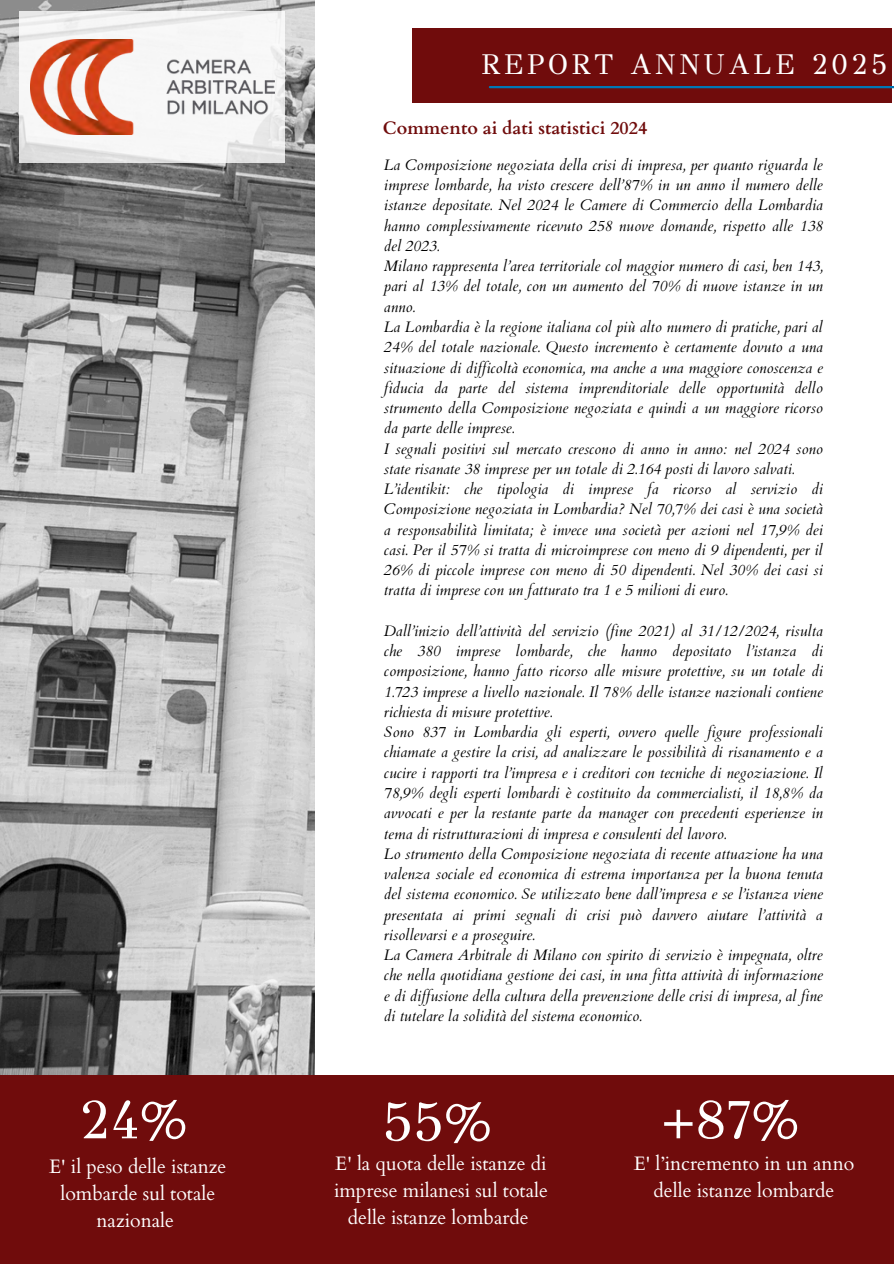
<style>
.page{position:relative;width:894px;height:1264px;background:#fff}
.page>*{position:absolute;margin:0;border:0;box-sizing:border-box;transform-origin:0 0}
.t1{font:54px "GFS Didot";color:#fff}
.t2{font:28.5px "GFS Didot";letter-spacing:.12em;color:#fff}
.t3{font:19.5px/27px "Cardo";color:#fff;text-align:center}
.t4{font:700 18px "Cardo";color:#700c0c}
.t5{font:italic 15.15px/20.2px "Cardo";color:#010101;text-align:justify}
.t6{font:italic 15.15px/20.2px "Cardo";color:#000}
.s1{color:#000}
</style>
<div class="page">
<img style="left:0;top:0;width:315px;height:1075px">
<div style="left:0;top:1075px;width:893px;height:188px;background:#700c0c"></div>
<svg style="left:19px;top:11px;width:265px;height:152px;fill:#f5f5f5"></svg>
<img style="left:30px;top:39px;width:244px;height:96px">
<div style="left:412px;top:29px;width:479px;height:74px;background:#700c0c"></div>
<hr style="left:489px;top:86px;width:404px;height:2px;background:#0077b5">
<p class="t1" style="left:79px;top:1087px;width:110px">24%</p>
<p class="t3" style="left:49px;top:1152px;width:179px">E' il peso delle istanze lombarde sul totale nazionale</p>
<p class="t2" style="left:481px;top:47px;width:407px">REPORT ANNUALE 2025</p>
<h4 class="t4" style="left:383px;top:116px;width:266px">Commento ai dati statistici 2024</h4>
<p class="t5" style="left:384px;top:155px;width:440px">La Composizione negoziata della crisi di impresa, per quanto riguarda le imprese lombarde, ha visto crescere dell’87% in un anno il numero delle istanze depositate. Nel 2024 le Camere di Commercio della Lombardia hanno complessivamente ricevuto 258 nuove domande, rispetto alle 138 del 2023.</p>
<h2 class="t5" style="left:384px;top:256px;width:440px">Milano rappresenta l’area territoriale col maggior numero di casi, ben 143, pari al 13% del totale, con un aumento del 70% di nuove istanze in un anno.</h2>
<p class="t5" style="left:384px;top:317px;width:440px">La Lombardia è la regione italiana col più alto numero di pratiche, pari al 24% del totale nazionale. Questo incremento è certamente dovuto a una situazione di difficoltà economica, ma anche a una maggiore conoscenza e fiducia da parte del sistema imprenditoriale delle opportunità dello strumento della Composizione negoziata e quindi a un maggiore ricorso da parte delle imprese.</p>
<h3 class="t6" style="left:384px;top:438px;width:440px">I segnali positivi sul mercato crescono di anno in anno: nel 2024 sono state risanate 38 imprese per un totale di 2.164 posti di lavoro salvati.</h3>
<p class="t5" style="left:384px;top:479px;width:440px">L’identikit: che tipologia di imprese fa ricorso al servizio di Composizione negoziata in Lombardia? Nel 70,7% dei casi è una società a responsabilità limitata; è invece una società per azioni nel 17,9% dei casi. Per il 57% si tratta di microimprese con meno di 9 dipendenti, per il 26% di piccole imprese con meno di 50 dipendenti. Nel 30% dei casi si tratta di imprese con un fatturato tra 1 e 5 milioni di euro.</p>
<p class="t5" style="left:384px;top:621px;width:440px">Dall’inizio dell’attività del servizio (fine 2021) al 31/12/2024, risulta che 380 imprese lombarde, che hanno depositato l’istanza di composizione, hanno fatto ricorso alle misure protettive, su un totale di 1.<span class="s1">723 imprese a livello nazionale</span>. Il 78% delle istanze nazionali contiene richiesta di misure protettive.</p>
<p class="t5" style="left:384px;top:722px;width:440px">Sono 837 in Lombardia gli esperti, ovvero quelle figure professionali chiamate a gestire la crisi, ad analizzare le possibilità di risanamento e a cucire i rapporti tra l’impresa e i creditori con tecniche di negoziazione. Il 78,9% degli esperti lombardi è costituito da commercialisti, il 18,8% da avvocati e per la restante parte da manager con precedenti esperienze in tema di ristrutturazioni di impresa e consulenti del lavoro.</p>
<p class="t5" style="left:384px;top:843px;width:440px">Lo strumento della Composizione negoziata di recente attuazione ha una valenza sociale ed economica di estrema importanza per la buona tenuta del sistema economico. Se utilizzato bene dall’impresa e se l’istanza viene presentata ai primi segnali di crisi può davvero aiutare l’attività a risollevarsi e a proseguire.</p>
<p class="t5" style="left:384px;top:945px;width:440px">La Camera Arbitrale di Milano con spirito di servizio è impegnata, oltre che nella quotidiana gestione dei casi, in una fitta attività di informazione e di diffusione della cultura della prevenzione delle crisi di impresa, al fine di tutelare la solidità del sistema economico.</p>
<p class="t1" style="left:382px;top:1089px;width:111px">55%</p>
<h1 class="t3" style="left:334px;top:1150px;width:215px">E' la quota delle istanze di imprese milanesi sul totale delle istanze lombarde</h1>
<p class="t1" style="left:661px;top:1087px;width:140px">+87%</p>
<p class="t3" style="left:633px;top:1150px;width:222px">E' l’incremento in un anno delle istanze lombarde</p>
</div>
